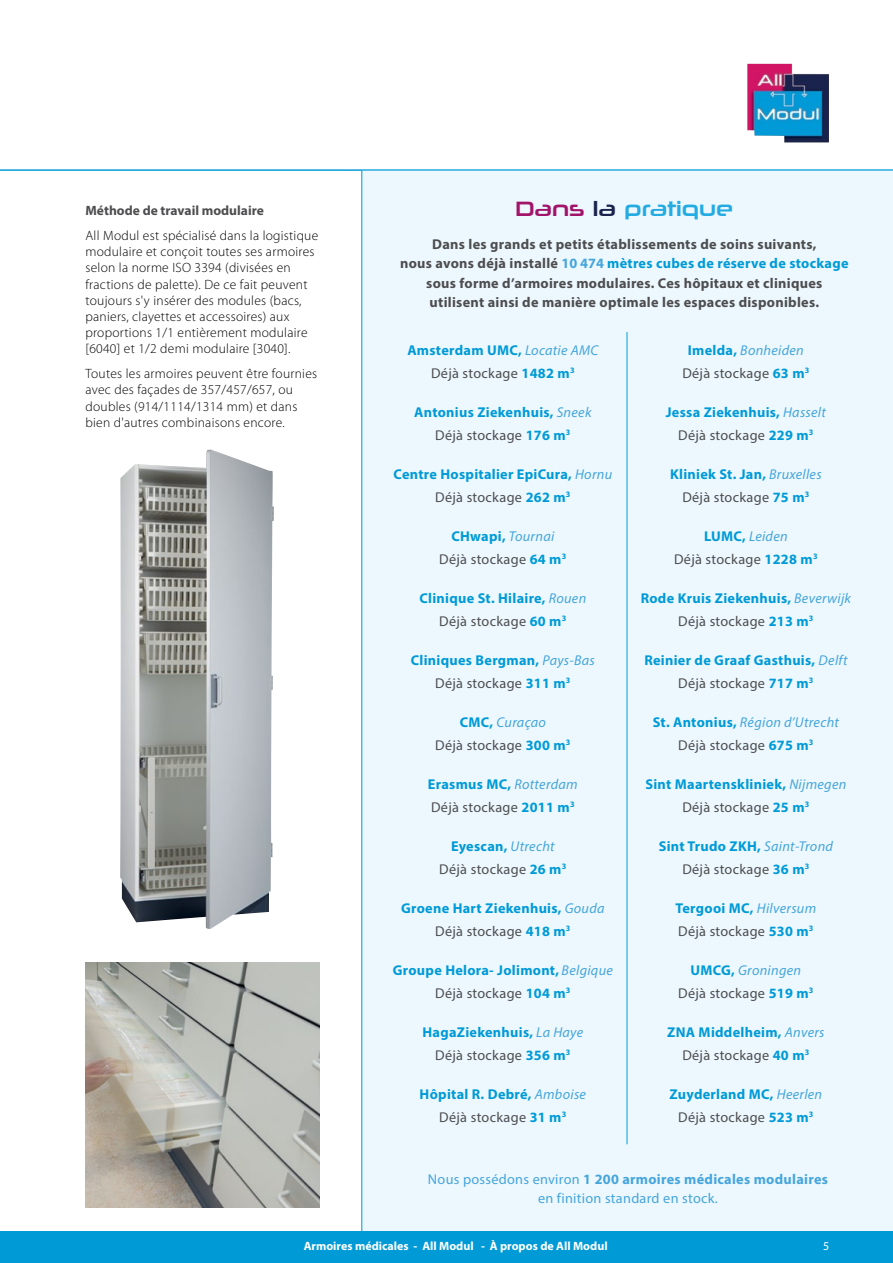
<style>
.page{position:relative;width:893px;height:1263px;background:#fff}
.page>*{position:absolute;margin:0;border:0;box-sizing:border-box;transform-origin:0 0}
.t1{font:21px "Neuropolitical Rg";color:#23abe2}
.Opslag_per_ZKH{font:700 14.25px/22.5px "Myriad Pro";letter-spacing:.02em;color:#009ad7;text-align:center}
.t2{font:700 14.25px/19.5px "Myriad Pro";letter-spacing:.02em;color:#4d4d4f;text-align:center}
.Opslag_per_ZKH-2{font:14.25px/22.5px "Myriad Pro";letter-spacing:.02em;color:#4d4d4f;text-align:center}
.Zijkant_plt_txt{font:14.25px/19.5px "Myriad Pro";letter-spacing:.02em;color:#46a5dc;text-align:center}
.Light_plt_txt{font:300 13.5px/16.2px "Myriad Pro";letter-spacing:.02em;color:#000}
._1e_regel{font:700 13.5px "Myriad Pro";color:#4d4d4f}
.t3{font:700 12px "Myriad Pro";color:#fff}
.t4{font:12px "Myriad Pro";color:#fff}
.s1{color:#a2146a}
.s2{color:#1a234d}
.s3{color:#46a5dc}
.s4{color:#009ad7}
.s5{font-weight:400;font-style:italic;color:#46a5dc}
.s6{font-weight:400;color:#4d4d4f}
.s7{font-weight:700;color:#009ad7}
.s8{font-style:italic;color:#46a5dc}
.s9{font-weight:700}
</style>
<div class="page">
<img style="left:120px;top:450px;width:154px;height:479px">
<img style="left:85px;top:963px;width:234px;height:245px">
<div style="left:361px;top:170px;width:532px;height:1062px;background:#ecf8fe"></div>
<hr style="left:361px;top:170px;width:1px;height:1062px;background:#009ad7">
<hr style="left:627px;top:332px;width:1px;height:812px;background:#009ad7">
<hr style="left:0;top:170px;width:893px;height:1px;background:#009ad7">
<div style="left:0;top:1232px;width:893px;height:31px;background:#009ad7"></div>
<img style="left:747px;top:64px;width:82px;height:79px">
<p class="_1e_regel" style="left:85px;top:202px;width:180px">Méthode de travail modulaire</p>
<p class="Light_plt_txt" style="left:85px;top:227px;width:234px">All Modul est spécialisé dans la logistique modulaire et conçoit toutes ses armoires selon la norme ISO 3394 (divisées en fractions de palette). De ce fait peuvent toujours s'y insérer des modules (bacs, paniers, clayettes et accessoires) aux proportions 1/1 entièrement modulaire [6040] et 1/2 demi modulaire [3040].</p>
<p class="Light_plt_txt" style="left:85px;top:365px;width:233px">Toutes les armoires peuvent être fournies avec des façades de 357/457/657, ou doubles (914/1114/1314 mm) et dans bien d'autres combinaisons encore.</p>
<p class="t1" style="left:516px;top:196px;width:219px"><span class="s1">Dans</span> <span class="s2">la</span> pratique</p>
<p class="t2" style="left:400px;top:233px;width:450px">Dans les grands et petits établissements de soins suivants,<br>nous avons déjà installé <span class="s3">10 474</span> <span class="s4">mètres cubes de réserve de stockage </span>sous forme d’armoires modulaires. Ces hôpitaux et cliniques utilisent ainsi de manière optimale les espaces disponibles.</p>
<p class="Opslag_per_ZKH" style="left:407px;top:338px;width:193px">Amsterdam UMC, <span class="s5">Locatie AMC<br></span><span class="s6">Déjà stockage</span> 1482 m<sup>3</sup></p>
<p class="Opslag_per_ZKH" style="left:414px;top:400px;width:179px">Antonius Ziekenhuis, <span class="s5">Sneek<br></span><span class="s6">Déjà stockage</span> 176 m<sup>3</sup></p>
<p class="Opslag_per_ZKH" style="left:394px;top:462px;width:220px">Centre Hospitalier EpiCura, <span class="s5">Hornu<br></span><span class="s6">Déjà stockage</span> 262 m<sup>3</sup></p>
<p class="Opslag_per_ZKH-2" style="left:439px;top:525px;width:129px"><span class="s7">CHwapi,</span> <span class="s8">Tournai<br></span>Déjà stockage <span class="s7">64 m</span><sup>3</sup></p>
<p class="Opslag_per_ZKH" style="left:419px;top:587px;width:168px">Clinique St. Hilaire, <span class="s5">Rouen<br></span><span class="s6">Déjà stockage</span> 60 m<sup>3</sup></p>
<p class="Opslag_per_ZKH" style="left:411px;top:649px;width:185px">Cliniques Bergman, <span class="s5">Pays-Bas<br></span><span class="s6">Déjà stockage</span> 311 m<sup>3</sup></p>
<p class="Opslag_per_ZKH-2" style="left:435px;top:711px;width:137px"><span class="s7">CMC,</span> <span class="s8">Curaçao<br></span>Déjà stockage <span class="s7">300 m</span><sup>3</sup></p>
<p class="Opslag_per_ZKH" style="left:428px;top:773px;width:151px;text-align:left">Erasmus MC, <span class="s5">Rotterdam<br></span><span class="s6">Déjà stockage</span> 2011 m<sup>3</sup></p>
<p class="Opslag_per_ZKH-2" style="left:439px;top:835px;width:129px"><span class="s7">Eyescan,</span> <span class="s8">Utrecht<br></span>Déjà stockage <span class="s7">26 m</span><sup>3</sup></p>
<p class="Opslag_per_ZKH" style="left:401px;top:897px;width:205px">Groene Hart Ziekenhuis, <span class="s5">Gouda<br></span><span class="s6">Déjà stockage</span> 418 m<sup>3</sup></p>
<p class="Opslag_per_ZKH" style="left:393px;top:959px;width:222px">Groupe Helora- Jolimont, <span class="s5">Belgique<br></span><span class="s6">Déjà stockage</span> 104 m<sup>3</sup></p>
<p class="Opslag_per_ZKH" style="left:422px;top:1021px;width:162px">HagaZiekenhuis, <span class="s5">La Haye<br></span><span class="s6">Déjà stockage</span> 356 m<sup>3</sup></p>
<p class="Opslag_per_ZKH" style="left:420px;top:1083px;width:168px">Hôpital R. Debré, <span class="s5">Amboise<br></span><span class="s6">Déjà stockage</span> 31 m<sup>3</sup></p>
<p class="Opslag_per_ZKH-2" style="left:682px;top:339px;width:129px"><span class="s7">Imelda,</span> <span class="s8">Bonheiden<br></span>Déjà stockage <span class="s7">63 m</span><sup>3</sup></p>
<p class="Opslag_per_ZKH" style="left:666px;top:400px;width:162px">Jessa Ziekenhuis, <span class="s5">Hasselt<br></span><span class="s6">Déjà stockage</span> 229 m<sup>3</sup></p>
<p class="Opslag_per_ZKH" style="left:670px;top:462px;width:153px">Kliniek St. Jan, <span class="s5">Bruxelles<br></span><span class="s6">Déjà stockage</span> 75 m<sup>3</sup></p>
<p class="Opslag_per_ZKH-2" style="left:674px;top:525px;width:145px"><span class="s7">LUMC,</span> <span class="s8">Leiden<br></span>Déjà stockage <span class="s7">1228 m</span><sup>3</sup></p>
<p class="Opslag_per_ZKH" style="left:641px;top:587px;width:212px">Rode Kruis Ziekenhuis, <span class="s5">Beverwijk<br></span><span class="s6">Déjà stockage</span> 213 m<sup>3</sup></p>
<p class="Opslag_per_ZKH" style="left:644px;top:649px;width:205px">Reinier de Graaf Gasthuis, <span class="s5">Delft<br></span><span class="s6">Déjà stockage</span> 717 m<sup>3</sup></p>
<p class="Opslag_per_ZKH" style="left:653px;top:711px;width:188px">St. Antonius, <span class="s5">Région d’Utrecht<br></span><span class="s6">Déjà stockage</span> 675 m<sup>3</sup></p>
<p class="Opslag_per_ZKH" style="left:645px;top:773px;width:202px">Sint Maartenskliniek, <span class="s5">Nijmegen<br></span><span class="s6">Déjà stockage</span> 25 m<sup>3</sup></p>
<p class="Opslag_per_ZKH" style="left:659px;top:835px;width:176px">Sint Trudo ZKH, <span class="s5">Saint-Trond<br></span><span class="s6">Déjà stockage</span> 36 m<sup>3</sup></p>
<p class="Opslag_per_ZKH" style="left:675px;top:897px;width:142px;text-align:left">Tergooi MC, <span class="s5">Hilversum<br></span><span class="s6">Déjà stockage</span> 530 m<sup>3</sup></p>
<p class="Opslag_per_ZKH-2" style="left:678px;top:959px;width:137px"><span class="s7">UMCG,</span> <span class="s8">Groningen<br></span>Déjà stockage <span class="s7">519 m</span><sup>3</sup></p>
<p class="Opslag_per_ZKH" style="left:667px;top:1021px;width:159px">ZNA Middelheim, <span class="s5">Anvers<br></span><span class="s6">Déjà stockage</span> 40 m<sup>3</sup></p>
<p class="Opslag_per_ZKH" style="left:669px;top:1083px;width:154px">Zuyderland MC, <span class="s5">Heerlen<br></span><span class="s6">Déjà stockage</span> 523 m<sup>3</sup></p>
<p class="Zijkant_plt_txt" style="left:428px;top:1169px;width:402px">Nous possédons environ <span class="s9">1 200 armoires médicales modulaires </span>en finition standard en stock.</p>
<p class="t3" style="left:304px;top:1238px;width:305px">Armoires médicales - All Modul - À propos de All Modul</p>
<p class="t4" style="left:823px;top:1239px;width:8px">5</p>
</div>
